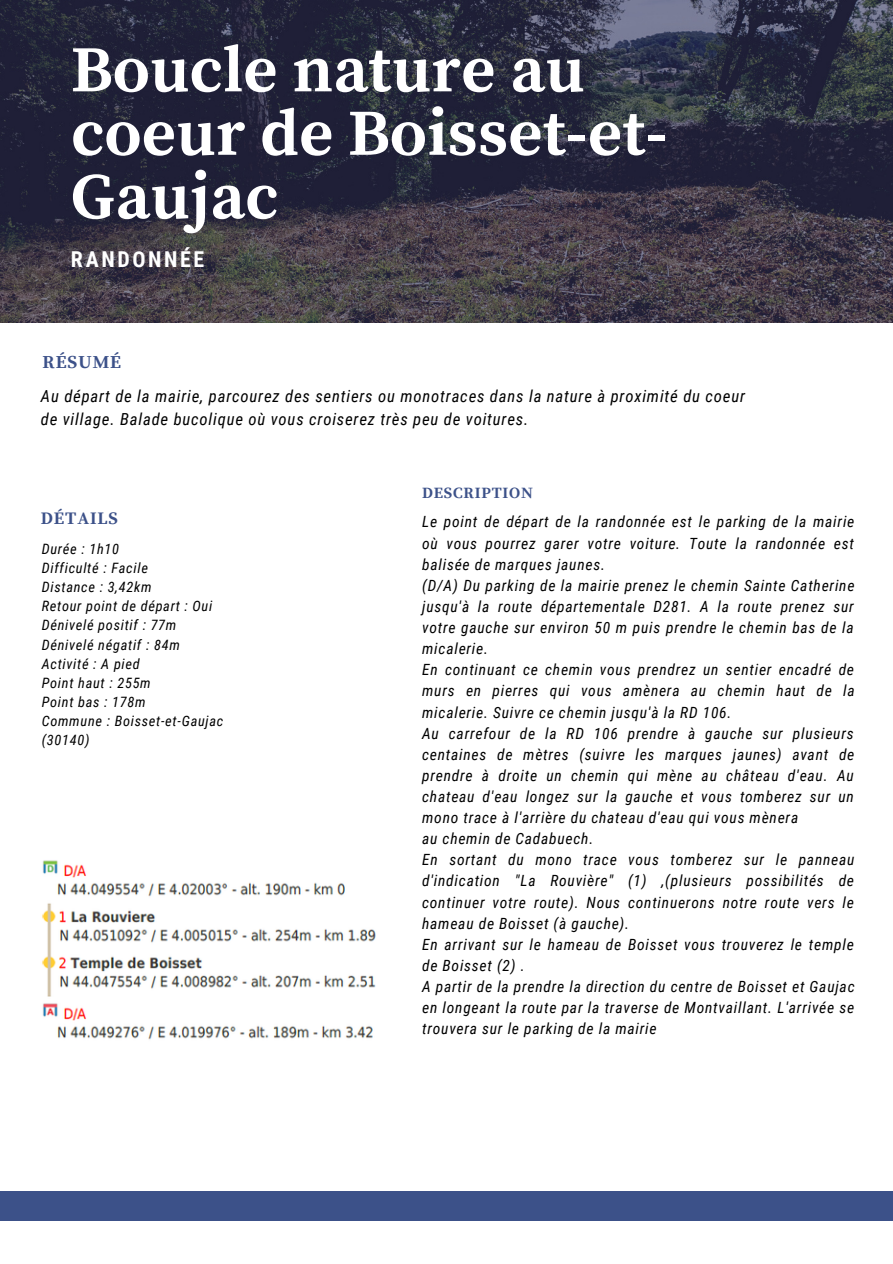
<style>
.page{position:relative;width:893px;height:1264px;background:#fff}
.page>*{position:absolute;margin:0;border:0;box-sizing:border-box;transform-origin:0 0}
.t1{font:700 65.55px/63.4px "Source Serif Pro";color:#fff}
.t2{font:700 21.9px "Roboto Condensed";letter-spacing:.12em;color:#fff}
.t3{font:700 18.15px "Source Serif Pro";letter-spacing:.05em;color:#3c5189}
.t4{font:700 17.55px "Source Serif Pro";letter-spacing:.05em;color:#3c5189}
.t5{font:italic 16.65px/22.5px "Roboto Condensed";letter-spacing:.05em;color:#000}
.t6{font:700 15.6px "Source Serif Pro";letter-spacing:.05em;color:#3c5189}
.t7{font:italic 15.45px/21.1px "Roboto Condensed";letter-spacing:.05em;color:#000}
.t8{font:italic 14.25px/19px "Roboto Condensed";letter-spacing:.05em;color:#000}
</style>
<div class="page">
<img style="left:0;top:0;width:892px;height:323px">
<div style="left:0;top:1191px;width:892px;height:29px;background:#3c5189"></div>
<img style="left:42px;top:860px;width:334px;height:180px">
<h1 class="t1" style="left:71px;top:40px;width:598px">Boucle nature au coeur de Boisset-et-<br>Gaujac</h1>
<h2 class="t2" style="left:71px;top:247px;width:135px">RANDONNÉE</h2>
<p class="t3" style="left:43px;top:352px;width:80px">RÉSUMÉ</p>
<p class="t5" style="left:41px;top:385px;width:705px">Au départ de la mairie, parcourez des sentiers ou monotraces dans la nature à proximité du coeur de village. Balade bucolique où vous croiserez très peu de voitures.</p>
<p class="t4" style="left:41px;top:508px;width:78px">DÉTAILS</p>
<p class="t8" style="left:42px;top:539px;width:183px">Durée : 1h10<br>Difficulté : Facile<br>Distance : 3,42km<br>Retour point de départ : Oui<br>Dénivelé positif : 77m<br>Dénivelé négatif : 84m<br>Activité : A pied<br>Point haut : 255m<br>Point bas : 178m<br>Commune : Boisset-et-Gaujac (30140)</p>
<p class="t6" style="left:422px;top:483px;width:112px">DESCRIPTION</p>
<p class="t7" style="left:422px;top:511px;width:434px">Le point de départ de la randonnée est le parking de la mairie où vous pourrez garer votre voiture. Toute la randonnée est balisée de marques jaunes.<br>(D/A) Du parking de la mairie prenez le chemin Sainte Catherine jusqu'à la route départementale D281. A la route prenez sur votre gauche sur environ 50 m puis prendre le chemin bas de la micalerie.<br>En continuant ce chemin vous prendrez un sentier encadré de murs en pierres qui vous amènera au chemin haut de la micalerie. Suivre ce chemin jusqu'à la RD 106.<br>Au carrefour de la RD 106 prendre à gauche sur plusieurs centaines de mètres (suivre les marques jaunes) avant de prendre à droite un chemin qui mène au château d'eau. Au chateau d'eau longez sur la gauche et vous tomberez sur un mono trace à l'arrière du chateau d'eau qui vous mènera<br>au chemin de Cadabuech.<br>En sortant du mono trace vous tomberez sur le panneau d'indication "La Rouvière" (1) ,(plusieurs possibilités de continuer votre route). Nous continuerons notre route vers le hameau de Boisset (à gauche).<br>En arrivant sur le hameau de Boisset vous trouverez le temple de Boisset (2) .<br>A partir de la prendre la direction du centre de Boisset et Gaujac en longeant la route par la traverse de Montvaillant. L'arrivée se trouvera sur le parking de la mairie</p>
</div>
